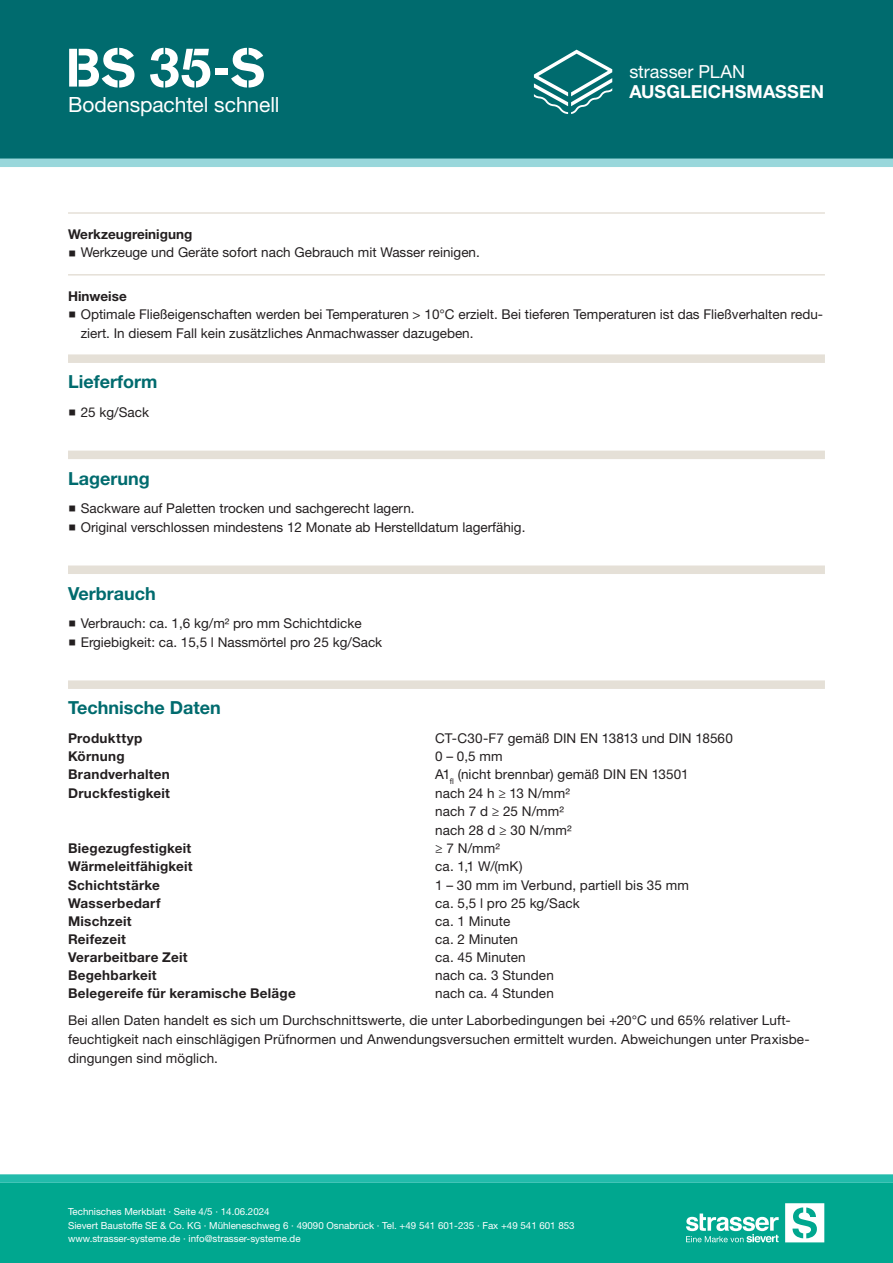
<style>
.page{position:relative;width:893px;height:1263px;background:#fff}
.page>*{position:absolute;margin:0;border:0;box-sizing:border-box;transform-origin:0 0}
.CB_AF_STR_Produkt_ku{font:700 54px "Standard CT Stencil";color:#fff}
.CB_AF_STR_Produkt_la{font:21px "Helvetica Neue LT Std";letter-spacing:-.005em;color:#fff}
.CB_AF_STR_Ueberschri{font:700 18px "Helvetica Neue LT Std";color:#006b6e}
.CB_AF_STR_Produktgru{font:700 18px "Helvetica Neue LT Std";letter-spacing:.005em;color:#fff}
.CB_AF_STR_Produktgru-2{font:18px "Helvetica Neue LT Std";color:#fff}
.CB_AF_STR_Fliesstext{font:13.5px/18.8px "Helvetica Neue LT Std";color:#231f20}
.CB_AF_STR_Fliesstext-2{font:700 13.5px "Helvetica Neue LT Std";letter-spacing:.02em;color:#231f20}
.CB_AF_STR_Unterueber{font:700 13.5px "Helvetica Neue LT Std";color:#231f20}
.t1{font:9.75px/13.5px "Helvetica Neue LT Std";color:#fff}
</style>
<div class="page">
<div style="left:0;top:0;width:893px;height:159px;background:#006b6e"></div>
<div style="left:0;top:159px;width:893px;height:8px;background:#99d7db"></div>
<svg style="left:534px;top:50px;width:78px;height:64px"></svg>
<div style="left:0;top:1183px;width:893px;height:80px;background:#00a78f"></div>
<div style="left:0;top:1174px;width:893px;height:9px;background:#22bbab"></div>
<svg style="left:785px;top:1203px;width:39px;height:39px"></svg>
<svg style="left:686px;top:1213px;width:93px;height:29px"></svg>
<hr style="left:68px;top:212px;width:757px;height:2px;background:#e5e0d7">
<hr style="left:68px;top:274px;width:757px;height:2px;background:#e5e0d7">
<div style="left:68px;top:354px;width:757px;height:9px;background:#e5e0d7"></div>
<div style="left:68px;top:451px;width:757px;height:8px;background:#e5e0d7"></div>
<div style="left:68px;top:565px;width:757px;height:9px;background:#e5e0d7"></div>
<div style="left:68px;top:680px;width:757px;height:9px;background:#e5e0d7"></div>
<p class="CB_AF_STR_Produkt_ku" style="left:66px;top:34px;width:201px">BS 35-S</p>
<p class="CB_AF_STR_Produkt_la" style="left:68px;top:92px;width:213px">Bodenspachtel schnell</p>
<p class="CB_AF_STR_Produktgru-2" style="left:629px;top:61px;width:117px">strasser PLAN</p>
<p class="CB_AF_STR_Produktgru" style="left:629px;top:81px;width:196px">AUSGLEICHSMASSEN</p>
<p class="CB_AF_STR_Unterueber" style="left:68px;top:226px;width:126px">Werkzeugreinigung</p>
<p class="CB_AF_STR_Fliesstext" style="left:81px;top:243px;width:401px">Werkzeuge und Geräte sofort nach Gebrauch mit Wasser reinigen.</p>
<p class="CB_AF_STR_Unterueber" style="left:68px;top:288px;width:60px">Hinweise</p>
<p class="CB_AF_STR_Fliesstext" style="left:81px;top:305px;width:744px">Optimale Fließeigenschaften werden bei Temperaturen &gt; 10°C erzielt. Bei tieferen Temperaturen ist das Fließverhalten redu&shy;ziert. In diesem Fall kein zusätzliches Anmachwasser dazugeben.</p>
<p class="CB_AF_STR_Ueberschri" style="left:68px;top:371px;width:91px">Lieferform</p>
<p class="CB_AF_STR_Fliesstext" style="left:81px;top:403px;width:70px">25 kg/Sack</p>
<p class="CB_AF_STR_Ueberschri" style="left:68px;top:467px;width:83px">Lagerung</p>
<p class="CB_AF_STR_Fliesstext" style="left:81px;top:499px;width:335px">Sackware auf Paletten trocken und sachgerecht lagern.</p>
<p class="CB_AF_STR_Fliesstext" style="left:81px;top:518px;width:446px">Original verschlossen mindestens 12 Monate ab Herstelldatum lagerfähig.</p>
<p class="CB_AF_STR_Ueberschri" style="left:68px;top:582px;width:89px">Verbrauch</p>
<p class="CB_AF_STR_Fliesstext" style="left:81px;top:614px;width:282px">Verbrauch: ca. 1,6 kg/m² pro mm Schichtdicke</p>
<p class="CB_AF_STR_Fliesstext" style="left:81px;top:633px;width:303px">Ergiebigkeit: ca. 15,5 l Nassmörtel pro 25 kg/Sack</p>
<p class="CB_AF_STR_Ueberschri" style="left:68px;top:697px;width:154px">Technische Daten</p>
<p class="CB_AF_STR_Fliesstext-2" style="left:68px;top:730px;width:76px">Produkttyp</p>
<p class="CB_AF_STR_Fliesstext" style="left:435px;top:729px;width:299px">CT-C30-F7 gemäß DIN EN 13813 und DIN 18560</p>
<p class="CB_AF_STR_Fliesstext-2" style="left:68px;top:748px;width:58px">Körnung</p>
<p class="CB_AF_STR_Fliesstext" style="left:435px;top:747px;width:69px">0 – 0,5 mm</p>
<p class="CB_AF_STR_Fliesstext-2" style="left:68px;top:766px;width:103px">Brandverhalten</p>
<p class="CB_AF_STR_Fliesstext" style="left:435px;top:765px;width:255px">A1<sub>fl</sub> (nicht brennbar) gemäß DIN EN 13501</p>
<p class="CB_AF_STR_Fliesstext-2" style="left:68px;top:784px;width:103px">Druckfestigkeit</p>
<p class="CB_AF_STR_Fliesstext" style="left:435px;top:783px;width:138px">nach 24 h ≥ 13 N/mm² nach 7 d ≥ 25 N/mm² nach 28 d ≥ 30 N/mm²</p>
<p class="CB_AF_STR_Fliesstext-2" style="left:68px;top:840px;width:125px">Biegezugfestigkeit</p>
<p class="CB_AF_STR_Fliesstext" style="left:435px;top:839px;width:66px">≥ 7 N/mm²</p>
<p class="CB_AF_STR_Fliesstext-2" style="left:68px;top:858px;width:126px">Wärmeleitfähigkeit</p>
<p class="CB_AF_STR_Fliesstext" style="left:435px;top:857px;width:89px">ca. 1,1 W/(mK)</p>
<p class="CB_AF_STR_Fliesstext-2" style="left:68px;top:876px;width:93px">Schichtstärke</p>
<p class="CB_AF_STR_Fliesstext" style="left:435px;top:875px;width:255px">1 – 30 mm im Verbund, partiell bis 35 mm</p>
<p class="CB_AF_STR_Fliesstext-2" style="left:68px;top:894px;width:94px">Wasserbedarf</p>
<p class="CB_AF_STR_Fliesstext" style="left:435px;top:893px;width:146px">ca. 5,5 l pro 25 kg/Sack</p>
<p class="CB_AF_STR_Fliesstext-2" style="left:68px;top:913px;width:65px">Mischzeit</p>
<p class="CB_AF_STR_Fliesstext" style="left:435px;top:911px;width:77px">ca. 1 Minute</p>
<p class="CB_AF_STR_Fliesstext-2" style="left:68px;top:931px;width:59px">Reifezeit</p>
<p class="CB_AF_STR_Fliesstext" style="left:435px;top:929px;width:84px">ca. 2 Minuten</p>
<p class="CB_AF_STR_Fliesstext-2" style="left:68px;top:949px;width:121px">Verarbeitbare Zeit</p>
<p class="CB_AF_STR_Fliesstext" style="left:435px;top:948px;width:92px">ca. 45 Minuten</p>
<p class="CB_AF_STR_Fliesstext-2" style="left:68px;top:967px;width:90px">Begehbarkeit</p>
<p class="CB_AF_STR_Fliesstext" style="left:435px;top:966px;width:120px">nach ca. 3 Stunden</p>
<p class="CB_AF_STR_Fliesstext-2" style="left:68px;top:985px;width:229px">Belegereife für keramische Beläge</p>
<p class="CB_AF_STR_Fliesstext" style="left:435px;top:984px;width:120px">nach ca. 4 Stunden</p>
<p class="CB_AF_STR_Fliesstext" style="left:68px;top:1011px;width:743px">Bei allen Daten handelt es sich um Durchschnittswerte, die unter Laborbedingungen bei +20°C und 65% relativer Luft&shy;feuchtigkeit nach einschlägigen Prüfnormen und Anwendungsversuchen ermittelt wurden. Abweichungen unter Praxisbe&shy;dingungen sind möglich.</p>
<p class="t1" style="left:68px;top:1205px;width:508px">Technisches Merkblatt · Seite 4/5 · 14.06.2024<br>Sievert Baustoffe SE &amp; Co. KG · Mühleneschweg 6 · 49090 Osnabrück · Tel. +49 541 601-235 · Fax +49 541 601 853 www.strasser-systeme.de · info@strasser-systeme.de</p>
</div>
